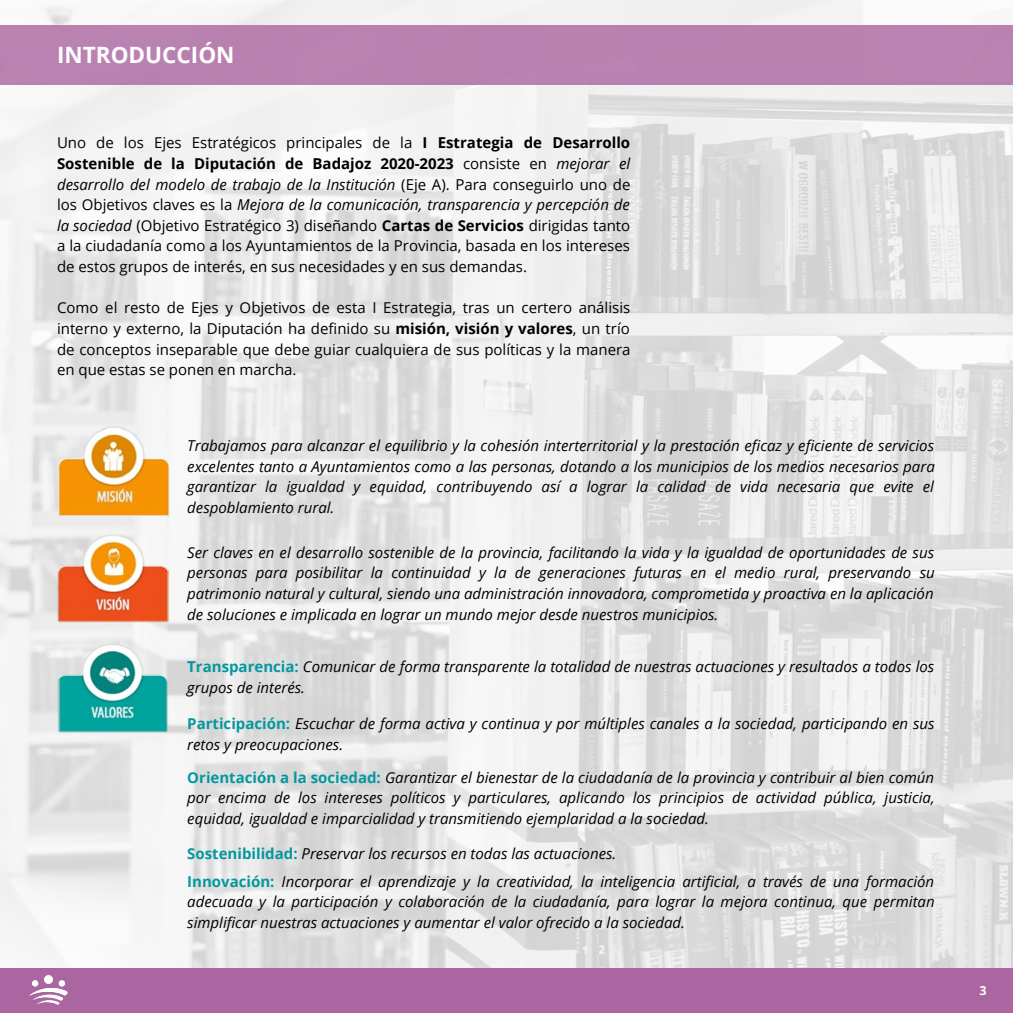
<style>
.page{position:relative;width:1013px;height:1013px;background:#fff}
.page>*{position:absolute;margin:0;border:0;box-sizing:border-box;transform-origin:0 0}
.t1{font:700 22.5px "Open Sans";color:#fff}
.t2{font:italic 15px/20.6px "Open Sans";color:#000;text-align:justify}
.t3{font:15px/20.6px "Open Sans";color:#000;text-align:justify}
.t4{font:700 12.5px "Open Sans";color:#fff}
.s1{font-weight:700}
.s2{font-style:italic}
.s3{font-weight:700;font-style:normal;color:#03989e}
</style>
<div class="page">
<img style="left:0;top:0;width:1012px;height:968px">
<div style="left:0;top:25px;width:1012px;height:59px;background:#b981b0"></div>
<div style="left:0;top:968px;width:1012px;height:44px;background:#ab65a0"></div>
<img style="left:29px;top:975px;width:39px;height:30px">
<img style="left:57px;top:425px;width:113px;height:91px">
<img style="left:57px;top:534px;width:113px;height:88px">
<img style="left:57px;top:642px;width:113px;height:91px">
<p class="t1" style="left:57px;top:39px;width:179px">INTRODUCCIÓN</p>
<p class="t3" style="left:57px;top:132px;width:575px">Uno de los Ejes Estratégicos principales de la <span class="s1">I Estrategia de Desarrollo Sostenible de la Diputación de Badajoz 2020-2023</span> consiste en <span class="s2">mejorar el desarrollo del modelo de trabajo de la Institución</span> (Eje A). Para conseguirlo uno de los Objetivos claves es la <span class="s2">Mejora de la comunicación, transparencia y percepción de la sociedad</span> (Objetivo Estratégico 3) diseñando <span class="s1">Cartas de Servicios</span> dirigidas tanto a la ciudadanía como a los Ayuntamientos de la Provincia, basada en los intereses de estos grupos de interés, en sus necesidades y en sus demandas.</p>
<p class="t3" style="left:57px;top:297px;width:575px">Como el resto de Ejes y Objetivos de esta I Estrategia, tras un certero análisis interno y externo, la Diputación ha definido su <span class="s1">misión, visión y valores</span>, un trío de conceptos inseparable que debe guiar cualquiera de sus políticas y la manera en que estas se ponen en marcha.</p>
<p class="t2" style="left:187px;top:435px;width:749px">Trabajamos para alcanzar el equilibrio y la cohesión interterritorial y la prestación eficaz y eficiente de servicios excelentes tanto a Ayuntamientos como a las personas, dotando a los municipios de los medios necesarios para garantizar la igualdad y equidad, contribuyendo así a lograr la calidad de vida necesaria que evite el despoblamiento rural.</p>
<p class="t2" style="left:187px;top:541px;width:749px">Ser claves en el desarrollo sostenible de la provincia, facilitando la vida y la igualdad de oportunidades de sus personas para posibilitar la continuidad y la de generaciones futuras en el medio rural, preservando su patrimonio natural y cultural, siendo una administración innovadora, comprometida y proactiva en la aplicación de soluciones e implicada en lograr un mundo mejor desde nuestros municipios.</p>
<p class="t2" style="left:187px;top:655px;width:748px"><span class="s3">Transparencia:</span> Comunicar de forma transparente la totalidad de nuestras actuaciones y resultados a todos los grupos de interés.</p>
<p class="t2" style="left:187px;top:713px;width:748px"><span class="s3">Participación:</span> Escuchar de forma activa y continua y por múltiples canales a la sociedad, participando en sus retos y preocupaciones.</p>
<p class="t2" style="left:187px;top:766px;width:749px"><span class="s3">Orientación a la sociedad:</span> Garantizar el bienestar de la ciudadanía de la provincia y contribuir al bien común por encima de los intereses políticos y particulares, aplicando los principios de actividad pública, justicia, equidad, igualdad e imparcialidad y transmitiendo ejemplaridad a la sociedad.</p>
<p class="t2" style="left:187px;top:842px;width:430px"><span class="s3">Sostenibilidad:</span> Preservar los recursos en todas las actuaciones.</p>
<p class="t2" style="left:187px;top:870px;width:749px"><span class="s3">Innovación:</span> Incorporar el aprendizaje y la creatividad, la inteligencia artificial, a través de una formación adecuada y la participación y colaboración de la ciudadanía, para lograr la mejora continua, que permitan simplificar nuestras actuaciones y aumentar el valor ofrecido a la sociedad.</p>
<p class="t4" style="left:979px;top:981px;width:9px">3</p>
</div>
